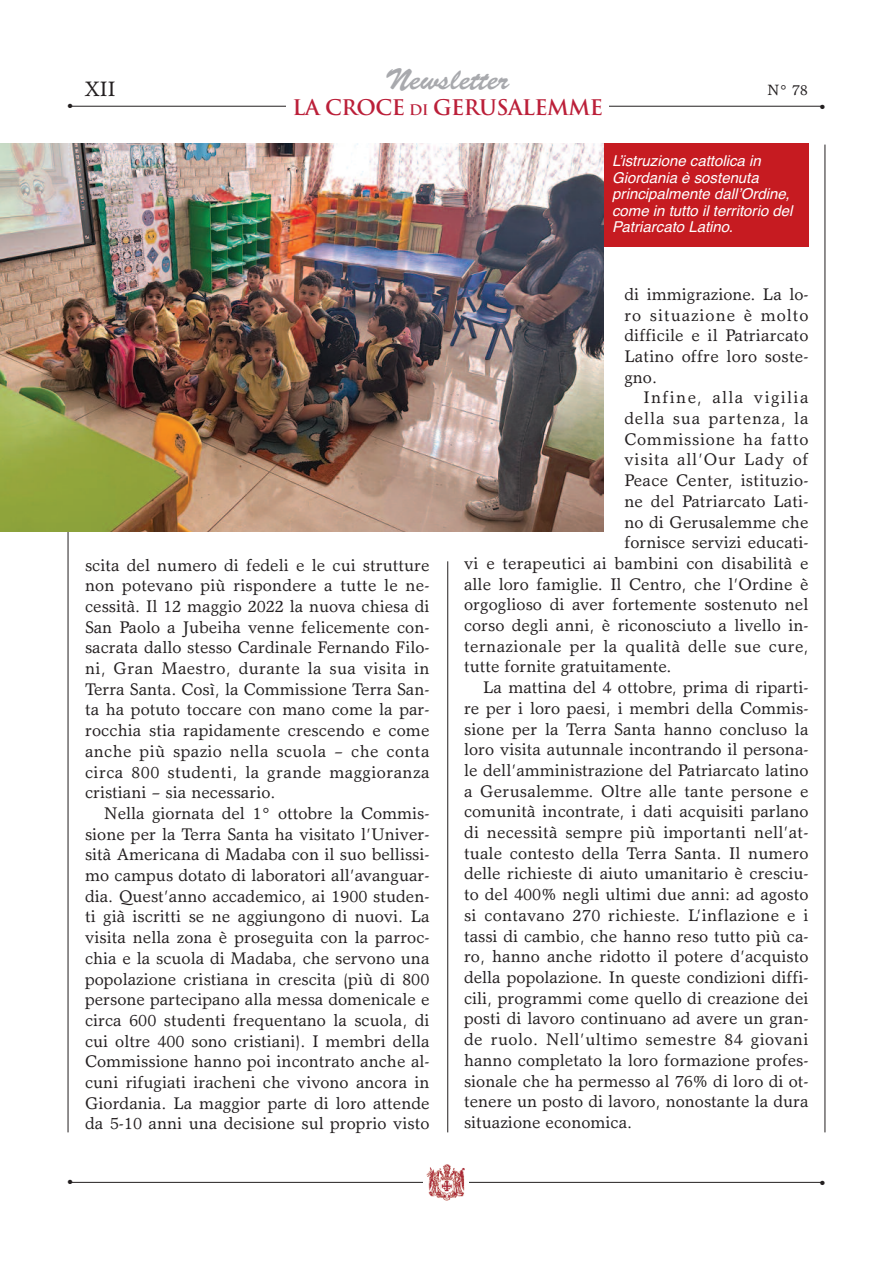
<style>
.page{position:relative;width:893px;height:1263px;background:#fff}
.page>*{position:absolute;margin:0;border:0;box-sizing:border-box;transform-origin:0 0}
.t1{font:30px "Brush Script";color:#a8a9ad}
.t2{font:700 21px "Trajan";letter-spacing:-.025em;color:#bb1f39}
.t3{font:21px "Garth Graphic";color:#231f20}
.t4{font:16.95px/20.7px "Garth Graphic";color:#231f20;text-align:justify}
.t5{font:16.95px "Garth Graphic";letter-spacing:.025em;color:#231f20}
.t6{font:16.95px "Garth Graphic";letter-spacing:.02em;color:#231f20}
.t7{font:16.95px "Garth Graphic";letter-spacing:.045em;color:#231f20}
.t8{font:16.95px "Garth Graphic";letter-spacing:.05em;color:#231f20}
.t9{font:16.95px "Garth Graphic";letter-spacing:.08em;color:#231f20}
.t10{font:italic 15px/16.5px "Helvetica";color:#fff}
.t11{font:15px "Garth Graphic";color:#231f20}
.t12{font:6px "Zapf Dingbats";color:#231f20}
.s1{font-size:14.25px}
</style>
<div class="page">
<hr style="left:68px;top:143px;width:1px;height:989px;background:#231f20">
<hr style="left:825px;top:145px;width:1px;height:987px;background:#231f20">
<hr style="left:69px;top:1182px;width:754px;height:1px;background:#231f20">
<div style="left:424px;top:1162px;width:45px;height:42px;background:#fff"></div>
<img style="left:426px;top:1164px;width:39px;height:37px">
<hr style="left:447px;top:561px;width:1px;height:571px;background:#231f20">
<img style="left:0;top:143px;width:603px;height:389px">
<div style="left:604px;top:143px;width:204px;height:104px;background:#c61b21"></div>
<hr style="left:69px;top:106px;width:754px;height:1px;background:#231f20">
<div style="left:286px;top:99px;width:323px;height:24px;background:#fff"></div>
<p class="t3" style="left:84px;top:81px;width:33px">XII</p>
<h1 class="t1" style="left:385px;top:67px;width:125px">Newsletter</h1>
<p class="t11" style="left:767px;top:85px;width:42px">N° 78</p>
<p class="t2" style="left:293px;top:95px;width:312px">LA CROCE <span class="s1">DI</span> GERUSALEMME</p>
<p class="t12" style="left:68px;top:103px;width:6px">●</p>
<p class="t12" style="left:820px;top:103px;width:6px">●</p>
<p class="t4" style="left:85px;top:556px;width:346px">scita del numero di fedeli e le cui strutture non potevano più rispondere a tutte le ne&shy;cessità. Il 12 maggio 2022 la nuova chiesa di San Paolo a Jubeiha venne felicemente con&shy;sacrata dallo stesso Cardinale Fernando Filo&shy;ni, Gran Maestro, durante la sua visita in Terra Santa. Così, la Commissione Terra San&shy;ta ha potuto toccare con mano come la par&shy;rocchia stia rapidamente crescendo e come anche più spazio nella scuola – che conta circa 800 studenti, la grande maggioranza cristiani – sia necessario.</p>
<p class="t4" style="left:85px;top:804px;width:346px;text-indent:19px">Nella giornata del 1° ottobre la Commis&shy;sione per la Terra Santa ha visitato l’Univer&shy;sità Americana di Madaba con il suo bellissi&shy;mo campus dotato di laboratori all’avanguar&shy;dia. Quest’anno accademico, ai 1900 studen&shy;ti già iscritti se ne aggiungono di nuovi. La visita nella zona è proseguita con la parroc&shy;chia e la scuola di Madaba, che servono una popolazione cristiana in crescita (più di 800 persone partecipano alla messa domenicale e circa 600 studenti frequentano la scuola, di cui oltre 400 sono cristiani). I membri della Commissione hanno poi incontrato anche al&shy;cuni rifugiati iracheni che vivono ancora in Giordania. La maggior parte di loro attende da 5-10 anni una decisione sul proprio visto</p>
<p class="t10" style="left:612px;top:153px;width:182px">L’istruzione cattolica in<br>Giordania è sostenuta principalmente dall’Ordine, come in tutto il territorio del<br>Patriarcato Latino.</p>
<p class="t4" style="left:624px;top:285px;width:186px">di immigrazione. La lo&shy;ro situazione è molto difficile e il Patriarcato Latino offre loro soste&shy;gno.</p>
<p class="t9" style="left:643px;top:391px;width:166px">Infine, alla vigilia</p>
<p class="t8" style="left:624px;top:412px;width:186px">della sua partenza, la</p>
<p class="t7" style="left:624px;top:432px;width:186px">Commissione ha fatto</p>
<p class="t7" style="left:624px;top:453px;width:186px">visita all’Our Lady of</p>
<p class="t4" style="left:624px;top:472px;width:186px">Peace Center, istituzio-</p>
<p class="t4" style="left:624px;top:492px;width:186px">ne del Patriarcato Lati-</p>
<p class="t4" style="left:624px;top:513px;width:186px">no di Gerusalemme che</p>
<p class="t4" style="left:624px;top:534px;width:186px">fornisce servizi educati-</p>
<p class="t4" style="left:464px;top:554px;width:346px">vi e terapeutici ai bambini con disabilità e</p>
<p class="t4" style="left:464px;top:575px;width:346px">alle loro famiglie. Il Centro, che l’Ordine è</p>
<p class="t4" style="left:464px;top:596px;width:346px">orgoglioso di aver fortemente sostenuto nel</p>
<p class="t4" style="left:464px;top:617px;width:346px">corso degli anni, è riconosciuto a livello in-</p>
<p class="t5" style="left:464px;top:639px;width:346px">ternazionale per la qualità delle sue cure,</p>
<p class="t4" style="left:464px;top:658px;width:209px">tutte fornite gratuitamente.</p>
<p class="t4" style="left:483px;top:679px;width:327px">La mattina del 4 ottobre, prima di riparti-</p>
<p class="t4" style="left:464px;top:699px;width:346px">re per i loro paesi, i membri della Commis-</p>
<p class="t4" style="left:464px;top:720px;width:346px">sione per la Terra Santa hanno concluso la</p>
<p class="t4" style="left:464px;top:741px;width:346px">loro visita autunnale incontrando il persona-</p>
<p class="t4" style="left:464px;top:761px;width:346px">le dell’amministrazione del Patriarcato latino</p>
<p class="t4" style="left:464px;top:782px;width:346px">a Gerusalemme. Oltre alle tante persone e</p>
<p class="t4" style="left:464px;top:803px;width:346px">comunità incontrate, i dati acquisiti parlano</p>
<p class="t4" style="left:464px;top:824px;width:346px">di necessità sempre più importanti nell’at-</p>
<p class="t4" style="left:464px;top:844px;width:346px">tuale contesto della Terra Santa. Il numero</p>
<p class="t4" style="left:464px;top:865px;width:346px">delle richieste di aiuto umanitario è cresciu-</p>
<p class="t4" style="left:464px;top:886px;width:346px">to del 400% negli ultimi due anni: ad agosto</p>
<p class="t6" style="left:464px;top:909px;width:346px">si contavano 270 richieste. L’inflazione e i</p>
<p class="t4" style="left:464px;top:927px;width:346px">tassi di cambio, che hanno reso tutto più ca-</p>
<p class="t4" style="left:464px;top:948px;width:346px">ro, hanno anche ridotto il potere d’acquisto</p>
<p class="t4" style="left:464px;top:968px;width:346px">della popolazione. In queste condizioni diffi-</p>
<p class="t4" style="left:464px;top:989px;width:346px">cili, programmi come quello di creazione dei</p>
<p class="t4" style="left:464px;top:1010px;width:346px">posti di lavoro continuano ad avere un gran-</p>
<p class="t5" style="left:464px;top:1033px;width:346px">de ruolo. Nell’ultimo semestre 84 giovani</p>
<p class="t4" style="left:464px;top:1051px;width:346px">hanno completato la loro formazione profes-</p>
<p class="t4" style="left:464px;top:1072px;width:346px">sionale che ha permesso al 76% di loro di ot-</p>
<p class="t4" style="left:464px;top:1093px;width:346px">tenere un posto di lavoro, nonostante la dura</p>
<p class="t4" style="left:464px;top:1113px;width:170px">situazione economica.</p>
<p class="t12" style="left:68px;top:1179px;width:6px">●</p>
<p class="t12" style="left:820px;top:1179px;width:6px">●</p>
</div>
